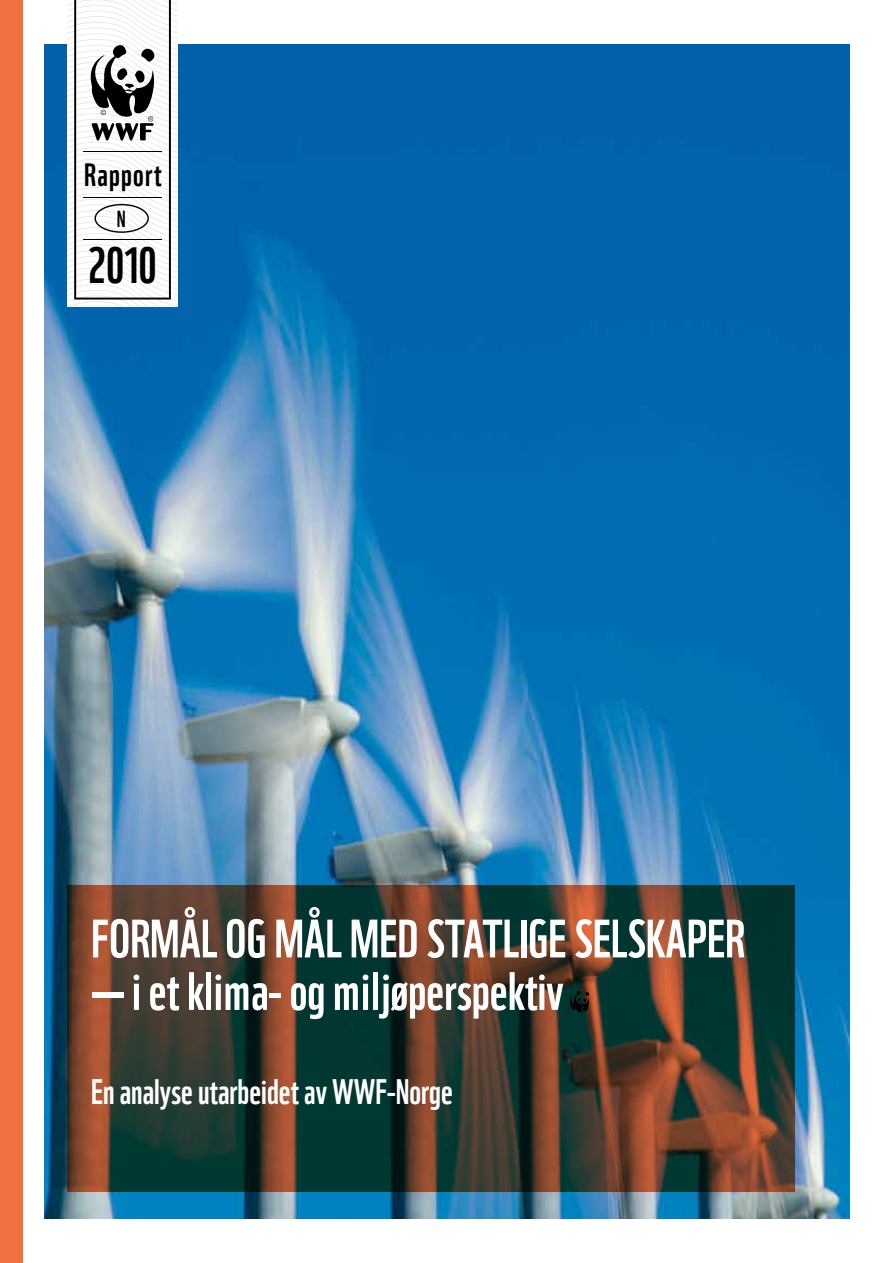
<style>
.page{position:relative;width:893px;height:1263px;background:#fff}
.page>*{position:absolute;margin:0;border:0;box-sizing:border-box;transform-origin:0 0}
.t1{font:52.5px "WWF";color:#fff}
.t2{font:49.65px "WWF";color:#000}
.t3{font:34.5px "WWF";color:#fff}
.t4{font:31.5px "WWF";letter-spacing:.04em;color:#000}
.t5{font:22.65px "WWF";color:#000}
</style>
<div class="page">
<img style="left:45px;top:45px;width:804px;height:1173px">
<div style="left:0;top:0;width:22px;height:1263px;background:#f37043"></div>
<svg style="left:67px;top:0;width:111px;height:307px"></svg>
<div style="left:94px;top:204px;width:55px;height:29px;border:1px solid #000;border-radius:50%"></div>
<svg style="left:67px;top:885px;width:727px;height:306px;background:#413c2f"></svg>
<svg style="left:570px;top:990px;width:20px;height:23px"></svg>
<p class="t4" style="left:84px;top:150px;width:79px">Rapport</p>
<p class="t5" style="left:117px;top:201px;width:11px">N</p>
<p class="t2" style="left:88px;top:227px;width:70px">2010</p>
<p class="t1" style="left:91px;top:897px;width:655px">Formål og mål med statlige selskaper</p>
<p class="t1" style="left:91px;top:950px;width:474px">— i et klima- og miljøperspektiv</p>
<p class="t3" style="left:91px;top:1064px;width:363px">En analyse utarbeidet av WWF-Norge</p>
</div>
